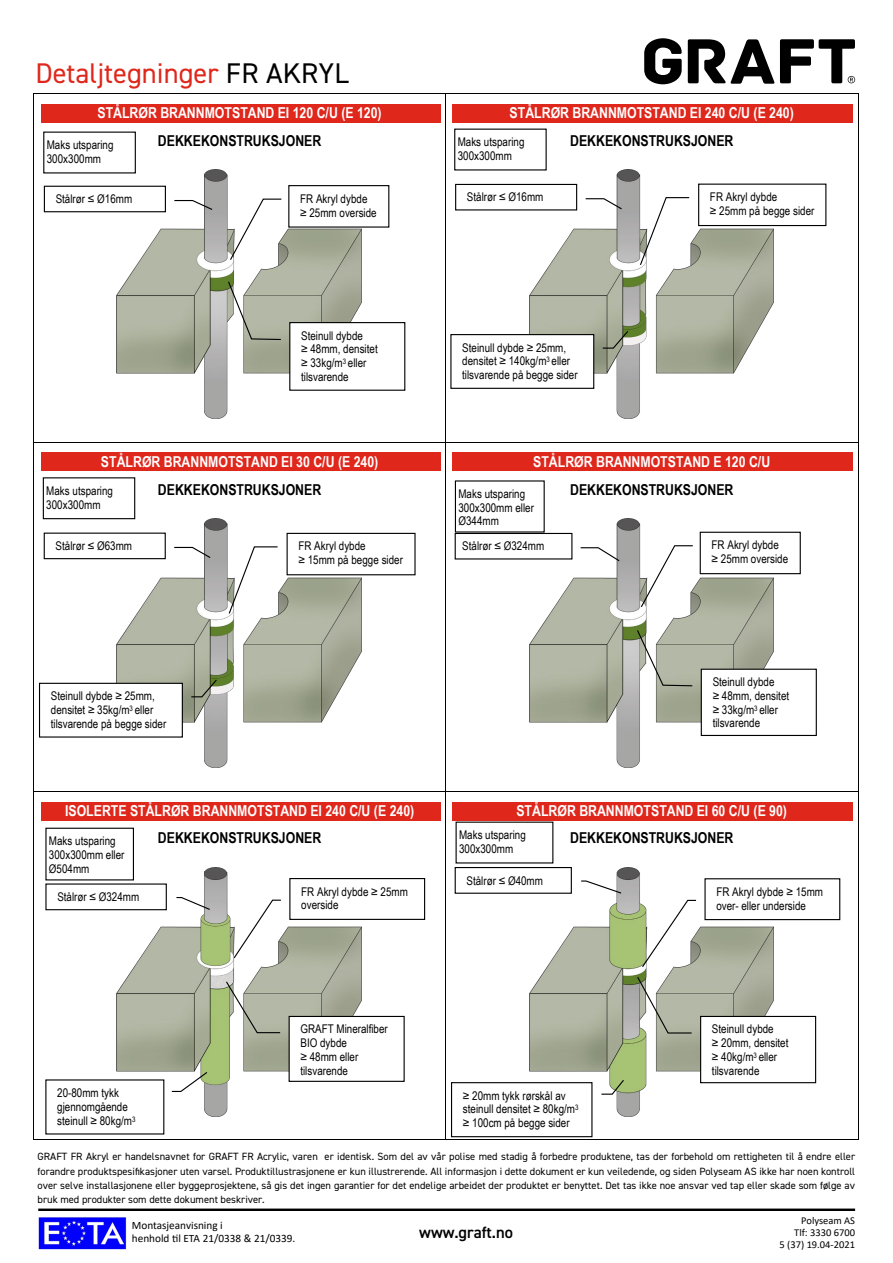
<style>
.page{position:relative;width:893px;height:1263px;background:#fff}
.page>*{position:absolute;margin:0;border:0;box-sizing:border-box;transform-origin:0 0}
.t1{font:28.5px "DIN2014";color:#df271c}
.t2{font:600 16.5px "DIN2014";color:#000}
.t3{font:700 15px "Arial Narrow";color:#fff}
.t4{font:700 15px "Arial Narrow";color:#000}
.t5{font:12px/13.8px "Arial Narrow";letter-spacing:.005em;color:#000}
.t6{font:11.25px/13.5px "Calibri";color:#000}
.t7{font:10.5px/14.2px "DIN2014";color:#000;text-align:justify}
.t8{font:10.5px/12px "Calibri";color:#000;text-align:right}
.s1{color:#000}
</style>
<div class="page">
<div style="left:452px;top:802px;width:400px;height:18px;background:#df271c"></div>
<div style="left:41px;top:802px;width:400px;height:18px;background:#df271c"></div>
<div style="left:41px;top:452px;width:400px;height:19px;background:#df271c"></div>
<div style="left:452px;top:452px;width:400px;height:19px;background:#df271c"></div>
<div style="left:452px;top:104px;width:400px;height:19px;background:#df271c"></div>
<div style="left:41px;top:104px;width:400px;height:19px;background:#df271c"></div>
<svg style="left:644px;top:38px;width:38px;height:46px"></svg>
<svg style="left:688px;top:39px;width:167px;height:45px"></svg>
<hr style="left:38px;top:1208px;width:817px;height:3px;background:#000">
<img style="left:38px;top:1217px;width:89px;height:33px">
<hr style="left:34px;top:93px;width:411px;height:1px;background:#000">
<hr style="left:446px;top:93px;width:412px;height:1px;background:#000">
<hr style="left:34px;top:94px;width:1px;height:348px;background:#000">
<hr style="left:445px;top:94px;width:1px;height:348px;background:#000">
<hr style="left:858px;top:94px;width:1px;height:348px;background:#000">
<hr style="left:34px;top:442px;width:411px;height:1px;background:#000">
<hr style="left:446px;top:442px;width:412px;height:1px;background:#000">
<hr style="left:34px;top:443px;width:1px;height:348px;background:#000">
<hr style="left:445px;top:443px;width:1px;height:348px;background:#000">
<hr style="left:858px;top:443px;width:1px;height:348px;background:#000">
<hr style="left:34px;top:791px;width:411px;height:1px;background:#000">
<hr style="left:446px;top:791px;width:412px;height:1px;background:#000">
<hr style="left:34px;top:791px;width:1px;height:348px;background:#000">
<hr style="left:34px;top:1139px;width:411px;height:1px;background:#000">
<hr style="left:445px;top:791px;width:1px;height:348px;background:#000">
<hr style="left:446px;top:1139px;width:412px;height:1px;background:#000">
<hr style="left:858px;top:791px;width:1px;height:348px;background:#000">
<img style="left:117px;top:170px;width:244px;height:249px">
<img style="left:529px;top:170px;width:244px;height:249px">
<img style="left:117px;top:518px;width:244px;height:249px">
<img style="left:529px;top:518px;width:244px;height:249px">
<img style="left:117px;top:867px;width:244px;height:249px">
<img style="left:529px;top:867px;width:244px;height:249px">
<div style="left:698px;top:184px;width:128px;height:42px;background:#fff;border:1px solid #000"></div>
<svg style="left:639px;top:196px;width:51px;height:70px"></svg>
<div style="left:450px;top:334px;width:144px;height:55px;background:#fff;border:1px solid #000"></div>
<svg style="left:602px;top:330px;width:27px;height:19px"></svg>
<div style="left:455px;top:184px;width:122px;height:26px;background:#fff;border:1px solid #000"></div>
<svg style="left:584px;top:198px;width:39px;height:12px"></svg>
<div style="left:288px;top:185px;width:101px;height:43px;background:#fff;border:1px solid #000"></div>
<svg style="left:229px;top:198px;width:53px;height:63px"></svg>
<div style="left:44px;top:186px;width:121px;height:26px;background:#fff"></div>
<div style="left:44px;top:186px;width:122px;height:26px;border:1px solid #000"></div>
<svg style="left:173px;top:199px;width:41px;height:12px"></svg>
<div style="left:43px;top:132px;width:93px;height:41px;background:#fff"></div>
<div style="left:289px;top:322px;width:116px;height:69px;background:#fff;border:1px solid #000"></div>
<svg style="left:227px;top:280px;width:55px;height:61px"></svg>
<div style="left:700px;top:532px;width:100px;height:42px;background:#fff"></div>
<div style="left:700px;top:532px;width:101px;height:42px;border:1px solid #000"></div>
<svg style="left:640px;top:545px;width:54px;height:63px"></svg>
<div style="left:455px;top:533px;width:117px;height:26px;background:#fff;border:1px solid #000"></div>
<svg style="left:579px;top:547px;width:42px;height:15px"></svg>
<div style="left:455px;top:480px;width:90px;height:52px;background:#fff"></div>
<div style="left:701px;top:669px;width:115px;height:66px;background:#fff"></div>
<div style="left:701px;top:669px;width:116px;height:67px;border:1px solid #000"></div>
<svg style="left:636px;top:629px;width:57px;height:58px"></svg>
<div style="left:287px;top:533px;width:128px;height:42px;background:#fff"></div>
<div style="left:287px;top:533px;width:129px;height:42px;border:1px solid #000"></div>
<svg style="left:228px;top:546px;width:51px;height:69px"></svg>
<div style="left:40px;top:683px;width:142px;height:54px;background:#fff"></div>
<div style="left:39px;top:683px;width:144px;height:55px;border:1px solid #000"></div>
<svg style="left:190px;top:678px;width:28px;height:20px"></svg>
<div style="left:44px;top:533px;width:122px;height:26px;background:#fff;border:1px solid #000"></div>
<svg style="left:173px;top:546px;width:39px;height:13px"></svg>
<div style="left:43px;top:477px;width:92px;height:42px;background:#fff;border:1px solid #000"></div>
<div style="left:289px;top:878px;width:136px;height:42px;background:#fff;border:1px solid #000"></div>
<svg style="left:233px;top:899px;width:49px;height:60px"></svg>
<div style="left:289px;top:1016px;width:116px;height:66px;background:#fff;border:1px solid #000"></div>
<svg style="left:225px;top:980px;width:56px;height:54px"></svg>
<div style="left:45px;top:1079px;width:119px;height:55px;background:#fff"></div>
<svg style="left:171px;top:1071px;width:37px;height:21px"></svg>
<div style="left:45px;top:883px;width:122px;height:27px;background:#fff;border:1px solid #000"></div>
<svg style="left:175px;top:896px;width:36px;height:15px"></svg>
<div style="left:45px;top:828px;width:89px;height:52px;background:#fff;border:1px solid #000"></div>
<div style="left:704px;top:878px;width:136px;height:42px;background:#fff;border:1px solid #000"></div>
<svg style="left:641px;top:899px;width:56px;height:69px"></svg>
<div style="left:700px;top:1016px;width:116px;height:67px;background:#fff;border:1px solid #000"></div>
<svg style="left:636px;top:976px;width:57px;height:58px"></svg>
<div style="left:451px;top:1082px;width:141px;height:55px;background:#fff;border:1px solid #000"></div>
<svg style="left:600px;top:1078px;width:25px;height:17px"></svg>
<div style="left:455px;top:867px;width:117px;height:27px;background:#fff;border:1px solid #000"></div>
<svg style="left:580px;top:880px;width:42px;height:14px"></svg>
<h1 class="t1" style="left:36px;top:55px;width:315px">Detaljtegninger <span class="s1">FR AKRYL</span></h1>
<p class="t3" style="left:97px;top:102px;width:286px">STÅLRØR BRANNMOTSTAND EI 120 C/U (E 120)</p>
<p class="t4" style="left:158px;top:129px;width:165px">DEKKEKONSTRUKSJONER</p>
<p class="t5" style="left:47px;top:137px;width:68px">Maks utsparing<br>300x300mm</p>
<p class="t3" style="left:510px;top:102px;width:286px">STÅLRØR BRANNMOTSTAND EI 240 C/U (E 240)</p>
<p class="t4" style="left:570px;top:129px;width:165px">DEKKEKONSTRUKSJONER</p>
<p class="t5" style="left:458px;top:135px;width:68px">Maks utsparing<br>300x300mm</p>
<p class="t5" style="left:56px;top:192px;width:78px">Stålrør ≤ Ø16mm</p>
<p class="t5" style="left:300px;top:191px;width:78px">FR Akryl dybde ≥ 25mm overside</p>
<p class="t5" style="left:467px;top:190px;width:78px">Stålrør ≤ Ø16mm</p>
<p class="t5" style="left:710px;top:189px;width:106px">FR Akryl dybde<br>≥ 25mm på begge sider</p>
<p class="t5" style="left:301px;top:328px;width:78px">Steinull dybde<br>≥ 48mm, densitet ≥ 33kg/m<sup>3</sup> eller tilsvarende</p>
<p class="t5" style="left:462px;top:340px;width:117px">Steinull dybde ≥ 25mm, densitet ≥ 140kg/m<sup>3</sup> eller tilsvarende på begge sider</p>
<p class="t3" style="left:101px;top:450px;width:279px">STÅLRØR BRANNMOTSTAND EI 30 C/U (E 240)</p>
<p class="t4" style="left:158px;top:478px;width:165px">DEKKEKONSTRUKSJONER</p>
<p class="t5" style="left:46px;top:483px;width:68px">Maks utsparing<br>300x300mm</p>
<p class="t3" style="left:533px;top:450px;width:239px">STÅLRØR BRANNMOTSTAND E 120 C/U</p>
<p class="t4" style="left:570px;top:478px;width:165px">DEKKEKONSTRUKSJONER</p>
<p class="t5" style="left:458px;top:486px;width:77px">Maks utsparing<br>300x300mm eller<br>Ø344mm</p>
<p class="t5" style="left:56px;top:538px;width:78px">Stålrør ≤ Ø63mm</p>
<p class="t5" style="left:298px;top:539px;width:106px">FR Akryl dybde<br>≥ 15mm på begge sider</p>
<p class="t5" style="left:462px;top:539px;width:83px">Stålrør ≤ Ø324mm</p>
<p class="t5" style="left:712px;top:537px;width:78px">FR Akryl dybde ≥ 25mm overside</p>
<p class="t5" style="left:51px;top:689px;width:117px">Steinull dybde ≥ 25mm, densitet ≥ 35kg/m<sup>3</sup> eller tilsvarende på begge sider</p>
<p class="t5" style="left:713px;top:674px;width:78px">Steinull dybde<br>≥ 48mm, densitet ≥ 33kg/m<sup>3</sup> eller tilsvarende</p>
<p class="t3" style="left:65px;top:799px;width:351px">ISOLERTE STÅLRØR BRANNMOTSTAND EI 240 C/U (E 240)</p>
<p class="t4" style="left:158px;top:827px;width:165px">DEKKEKONSTRUKSJONER</p>
<p class="t5" style="left:49px;top:833px;width:77px">Maks utsparing<br>300x300mm eller<br>Ø504mm</p>
<p class="t3" style="left:516px;top:799px;width:272px">STÅLRØR BRANNMOTSTAND EI 60 C/U (E 90)</p>
<p class="t4" style="left:570px;top:827px;width:165px">DEKKEKONSTRUKSJONER</p>
<p class="t5" style="left:459px;top:827px;width:68px">Maks utsparing<br>300x300mm</p>
<p class="t5" style="left:57px;top:889px;width:83px">Stålrør ≤ Ø324mm</p>
<p class="t5" style="left:301px;top:884px;width:108px">FR Akryl dybde ≥ 25mm overside</p>
<p class="t5" style="left:466px;top:873px;width:78px">Stålrør ≤ Ø40mm</p>
<p class="t5" style="left:716px;top:884px;width:108px">FR Akryl dybde ≥ 15mm over- eller underside</p>
<p class="t5" style="left:57px;top:1085px;width:80px">20-80mm tykk gjennomgående steinull ≥ 80kg/m<sup>3</sup></p>
<p class="t5" style="left:300px;top:1022px;width:89px">GRAFT Mineralfiber<br>BIO dybde<br>≥ 48mm eller tilsvarende</p>
<p class="t5" style="left:463px;top:1088px;width:117px">≥ 20mm tykk rørskål av steinull densitet ≥ 80kg/m<sup>3 </sup>≥ 100cm på begge sider</p>
<p class="t5" style="left:712px;top:1022px;width:78px">Steinull dybde<br>≥ 20mm, densitet ≥ 40kg/m<sup>3</sup> eller tilsvarende</p>
<p class="t7" style="left:38px;top:1149px;width:819px">GRAFT FR Akryl er handelsnavnet for GRAFT FR Acrylic, varen er identisk. Som del av vår polise med stadig å forbedre produktene, tas der forbehold om rettigheten til å endre eller forandre produktspesifikasjoner uten varsel. Produktillustrasjonene er kun illustrerende. All informasjon i dette dokument er kun veiledende, og siden Polyseam AS ikke har noen kontroll over selve installasjonene eller byggeprosjektene, så gis det ingen garantier for det endelige arbeidet der produktet er benyttet. Det tas ikke noe ansvar ved tap eller skade som følge av bruk med produkter som dette dokument beskriver.</p>
<p class="t8" style="left:780px;top:1214px;width:77px">Polyseam AS<br>Tlf: 3330 6700<br>5 (37) 19.04-2021</p>
<p class="t6" style="left:132px;top:1218px;width:165px">Montasjeanvisning i<br>henhold til ETA 21/0338 &amp; 21/0339.</p>
<h2 class="t2" style="left:419px;top:1221px;width:95px">www.graft.no</h2>
</div>
